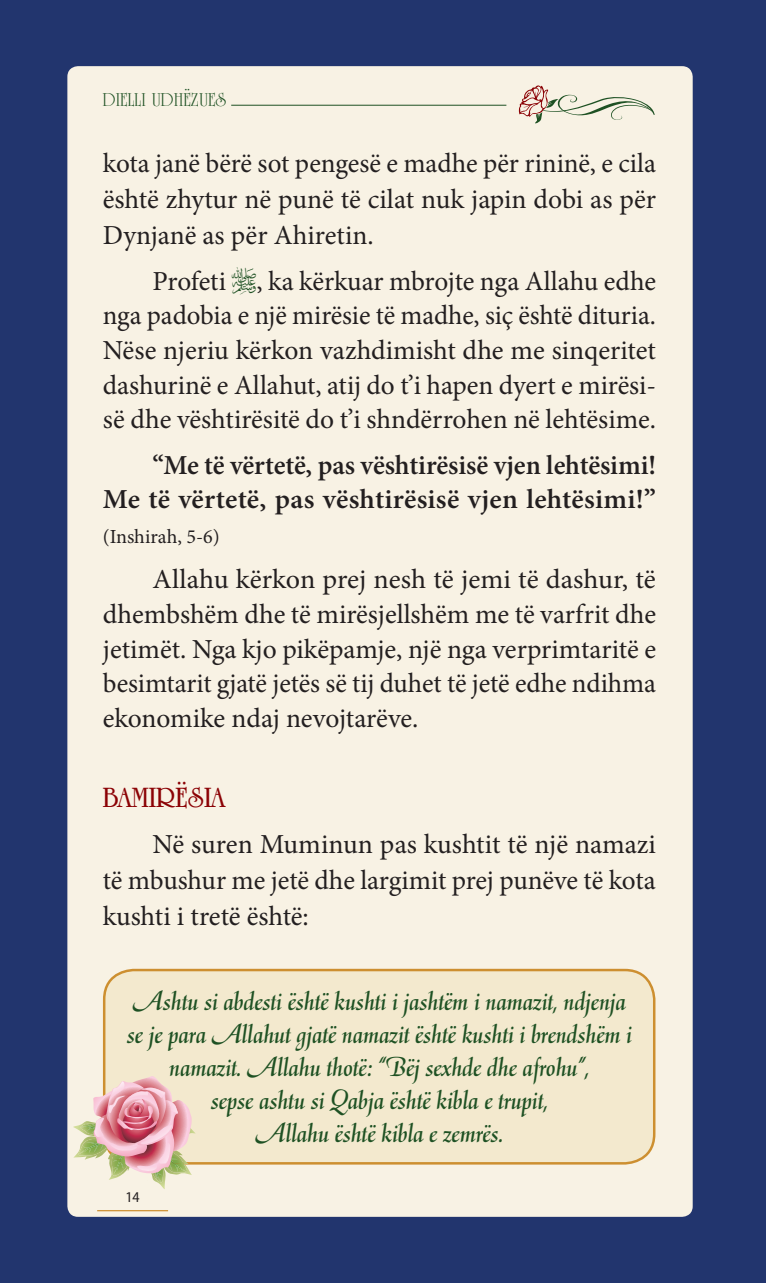
<style>
.page{position:relative;width:766px;height:1283px;background:#fff}
.page>*{position:absolute;margin:0;border:0;box-sizing:border-box;transform-origin:0 0}
.ara_başlık{font:700 30px "University Roman BT";color:#8b0205}
.t1{font:27.5px/34.8px "Minion Pro";letter-spacing:-.005em;color:#231f20;text-align:justify}
.spot{font:italic 27.5px/33px "El Turco";color:#1e5123;text-align:center}
.t2{font:600 27.5px/34.8px "Minion Pro";color:#231f20;text-align:right}
.t3{font:20px "Unicorn Plain";color:#1e5123}
.t4{font:20px "Minion Pro";color:#231f20}
.t5{font:semi-condensed 15px "Myriad Pro";color:#231f20}
.s1{font-family:"AGA Arabesque ERKAM";font-size:35px;color:#1e5123}
</style>
<div class="page">
<div style="left:0;top:0;width:765px;height:1283px;background:#22356e"></div>
<div style="left:67px;top:66px;width:625px;height:1151px;background:#f8f2e4;border-radius:11px"></div>
<hr style="left:231px;top:105px;width:275px;height:1px;background:#1e5123">
<div style="left:104px;top:970px;width:550px;height:193px;background:#f3e9ce;border-radius:29px"></div>
<div style="left:103px;top:969px;width:552px;height:195px;border:2px solid #cd8f30;border-radius:29px"></div>
<svg style="left:73px;top:1076px;width:123px;height:113px"></svg>
<svg style="left:518px;top:85px;width:136px;height:39px"></svg>
<hr style="left:97px;top:1210px;width:71px;height:1px;background:#cd8f30">
<p class="t3" style="left:103px;top:87px;width:124px">DIELLI UDHËZUES</p>
<p class="t1" style="left:103px;top:146px;width:554px;line-height:36px">kota janë bërë sot pengesë e madhe për rininë, e cila është zhytur në punë të cilat nuk japin dobi as për Dynjanë as për Ahiretin.</p>
<p class="t1" style="left:103px;top:263px;width:554px;text-indent:50px">Profeti <span class="s1">r</span>, ka kërkuar mbrojte nga Allahu edhe nga padobia e një mirësie të madhe, siç është dituria.<br>Nëse njeriu kërkon vazhdimisht dhe me sinqeritet dashurinë e Allahut, atij do t’i hapen dyert e mirësi&shy;së dhe vështirësitë do t’i shndërrohen në lehtësime.</p>
<p class="t2" style="left:103px;top:447px;width:554px">“Me të vërtetë, pas vështirësisë vjen lehtësimi!<br>Me të vërtetë, pas vështirësisë vjen lehtësimi!”</p>
<p class="t4" style="left:103px;top:523px;width:118px">(Inshirah, 5-6)</p>
<p class="t1" style="left:103px;top:562px;width:554px;text-indent:50px">Allahu kërkon prej nesh të jemi të dashur, të dhembshëm dhe të mirësjellshëm me të varfrit dhe jetimët. Nga kjo pikëpamje, një nga verprimtaritë e besimtarit gjatë jetës së tij duhet të jetë edhe ndihma ekonomike ndaj nevojtarëve.</p>
<p class="ara_başlık" style="left:103px;top:779px;width:124px">BAMIRËSIA</p>
<p class="t1" style="left:103px;top:826px;width:554px;line-height:36px;text-indent:50px">Në suren Muminun pas kushtit të një namazi të mbushur me jetë dhe largimit prej punëve të kota kushti i tretë është:</p>
<p class="spot" style="left:127px;top:985px;width:506px">Ashtu si abdesti është kushti i jashtëm i namazit, ndjenja se je para Allahut gjatë namazit është kushti i brendshëm i namazit. Allahu thotë: “Bëj sexhde dhe afrohu”,<br>sepse ashtu si Qabja është kibla e trupit,<br>Allahu është kibla e zemrës.</p>
<p class="t5" style="left:125px;top:1189px;width:16px">14</p>
</div>
